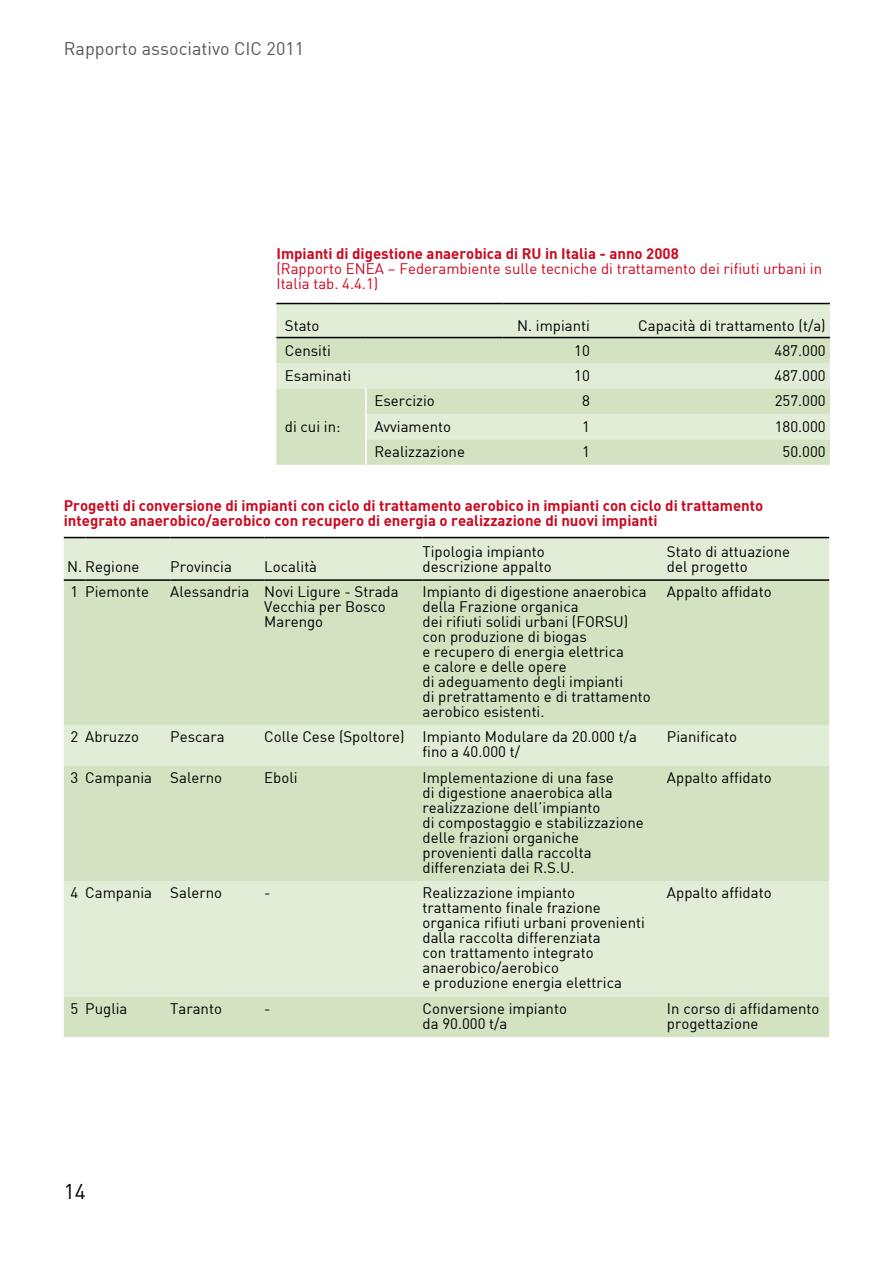
<style>
.page{position:relative;width:893px;height:1263px;background:#fff}
.page>*{position:absolute;margin:0;border:0;box-sizing:border-box;transform-origin:0 0}
.t1{font:21px "DIN";color:#000}
.t2{font:18px "DIN";color:#58585a}
.t3{font:15px/15px "DIN";color:#000}
.t4{font:15px/15px "DIN Bold";color:#cd071e}
.t5{font:15px/15px "DIN";color:#cd071e}
</style>
<div class="page">
<div style="left:276px;top:304px;width:554px;height:33px;background:#e2edd7"></div>
<svg style="left:276px;top:338px;width:554px;height:127px;background:#d8e6c9"></svg>
<hr style="left:502px;top:303px;width:88px;height:1px;background:#000">
<hr style="left:590px;top:303px;width:240px;height:1px;background:#000">
<hr style="left:502px;top:337px;width:88px;height:1px;background:#000">
<hr style="left:590px;top:337px;width:240px;height:1px;background:#000">
<hr style="left:276px;top:303px;width:90px;height:1px;background:#000">
<hr style="left:366px;top:303px;width:136px;height:1px;background:#000">
<hr style="left:276px;top:337px;width:90px;height:1px;background:#000">
<hr style="left:366px;top:337px;width:136px;height:1px;background:#000">
<hr style="left:365px;top:388px;width:2px;height:26px;background:#fff">
<hr style="left:365px;top:414px;width:2px;height:25px;background:#fff">
<hr style="left:365px;top:439px;width:2px;height:26px;background:#fff">
<div style="left:64px;top:538px;width:765px;height:41px;background:#e2edd7"></div>
<svg style="left:64px;top:581px;width:765px;height:456px;background:#d8e6c9"></svg>
<svg style="left:64px;top:537px;width:21px;height:1px"></svg>
<hr style="left:85px;top:537px;width:85px;height:1px;background:#000">
<hr style="left:170px;top:537px;width:94px;height:1px;background:#000">
<hr style="left:264px;top:537px;width:159px;height:1px;background:#000">
<hr style="left:423px;top:537px;width:244px;height:1px;background:#000">
<hr style="left:667px;top:537px;width:162px;height:1px;background:#000">
<hr style="left:64px;top:579px;width:21px;height:2px;background:#000">
<hr style="left:85px;top:579px;width:85px;height:2px;background:#000">
<hr style="left:170px;top:579px;width:94px;height:2px;background:#000">
<hr style="left:264px;top:579px;width:159px;height:2px;background:#000">
<hr style="left:423px;top:579px;width:244px;height:2px;background:#000">
<hr style="left:667px;top:579px;width:162px;height:2px;background:#000">
<p class="t2" style="left:64px;top:38px;width:242px">Rapporto associativo CIC 2011</p>
<p class="t4" style="left:276px;top:246px;width:404px">Impianti di digestione anaerobica di RU in Italia - anno 2008</p>
<p class="t5" style="left:276px;top:261px;width:547px">(Rapporto ENEA – Federambiente sulle tecniche di trattamento dei rifiuti urbani in<br>Italia tab. 4.4.1)</p>
<p class="t3" style="left:285px;top:318px;width:36px">Stato</p>
<p class="t3" style="left:517px;top:318px;width:74px">N. impianti</p>
<p class="t3" style="left:638px;top:318px;width:189px">Capacità di trattamento (t/a)</p>
<p class="t3" style="left:285px;top:343px;width:47px">Censiti</p>
<p class="t3" style="left:574px;top:343px;width:17px">10</p>
<p class="t3" style="left:775px;top:343px;width:53px">487.000</p>
<p class="t3" style="left:285px;top:368px;width:68px">Esaminati</p>
<p class="t3" style="left:574px;top:368px;width:17px">10</p>
<p class="t3" style="left:775px;top:368px;width:53px">487.000</p>
<p class="t3" style="left:285px;top:419px;width:57px">di cui in:</p>
<p class="t3" style="left:374px;top:393px;width:62px">Esercizio</p>
<p class="t3" style="left:582px;top:393px;width:9px">8</p>
<p class="t3" style="left:775px;top:393px;width:53px">257.000</p>
<p class="t3" style="left:374px;top:419px;width:78px">Avviamento</p>
<p class="t3" style="left:582px;top:419px;width:9px">1</p>
<p class="t3" style="left:775px;top:419px;width:53px">180.000</p>
<p class="t3" style="left:374px;top:444px;width:92px">Realizzazione</p>
<p class="t3" style="left:582px;top:444px;width:9px">1</p>
<p class="t3" style="left:782px;top:444px;width:45px">50.000</p>
<p class="t4" style="left:64px;top:498px;width:701px">Progetti di conversione di impianti con ciclo di trattamento aerobico in impianti con ciclo di trattamento integrato anaerobico/aerobico con recupero di energia o realizzazione di nuovi impianti</p>
<p class="t3" style="left:67px;top:558px;width:74px">N. Regione</p>
<p class="t3" style="left:170px;top:558px;width:63px">Provincia</p>
<p class="t3" style="left:264px;top:558px;width:54px">Località</p>
<p class="t3" style="left:423px;top:543px;width:131px">Tipologia impianto descrizione appalto</p>
<p class="t3" style="left:667px;top:543px;width:125px">Stato di attuazione del progetto</p>
<p class="t3" style="left:71px;top:584px;width:80px">1 Piemonte</p>
<p class="t3" style="left:264px;top:584px;width:136px;text-indent:-94px">Alessandria Novi Ligure - Strada<br>Vecchia per Bosco<br>Marengo</p>
<p class="t3" style="left:423px;top:584px;width:230px">Impianto di digestione anaerobica della Frazione organica<br>dei rifiuti solidi urbani (FORSU) con produzione di biogas<br>e recupero di energia elettrica<br>e calore e delle opere<br>di adeguamento degli impianti<br>di pretrattamento e di trattamento aerobico esistenti.</p>
<p class="t3" style="left:667px;top:584px;width:106px">Appalto affidato</p>
<p class="t3" style="left:71px;top:729px;width:70px">2 Abruzzo</p>
<p class="t3" style="left:170px;top:729px;width:56px">Pescara</p>
<p class="t3" style="left:423px;top:729px;width:216px;text-indent:-158px">Colle Cese (Spoltore) Impianto Modulare da 20.000 t/a fino a 40.000 t/</p>
<p class="t3" style="left:667px;top:729px;width:72px">Pianificato</p>
<p class="t3" style="left:71px;top:770px;width:153px">3 Campania Salerno</p>
<p class="t3" style="left:264px;top:770px;width:35px">Eboli</p>
<p class="t3" style="left:423px;top:770px;width:223px">Implementazione di una fase<br>di digestione anaerobica alla realizzazione dell’impianto<br>di compostaggio e stabilizzazione delle frazioni organiche provenienti dalla raccolta differenziata dei R.S.U.</p>
<p class="t3" style="left:667px;top:770px;width:106px">Appalto affidato</p>
<p class="t3" style="left:71px;top:885px;width:153px">4 Campania Salerno</p>
<p class="t3" style="left:264px;top:885px;width:8px">-</p>
<p class="t3" style="left:423px;top:885px;width:224px">Realizzazione impianto trattamento finale frazione organica rifiuti urbani provenienti dalla raccolta differenziata<br>con trattamento integrato anaerobico/aerobico<br>e produzione energia elettrica</p>
<p class="t3" style="left:667px;top:885px;width:106px">Appalto affidato</p>
<p class="t3" style="left:71px;top:1000px;width:58px">5 Puglia</p>
<p class="t3" style="left:170px;top:1000px;width:53px">Taranto</p>
<p class="t3" style="left:264px;top:1000px;width:8px">-</p>
<p class="t3" style="left:423px;top:1000px;width:146px">Conversione impianto da 90.000 t/a</p>
<p class="t3" style="left:667px;top:1000px;width:154px">In corso di affidamento progettazione</p>
<h1 class="t1" style="left:64px;top:1178px;width:23px">14</h1>
</div>
